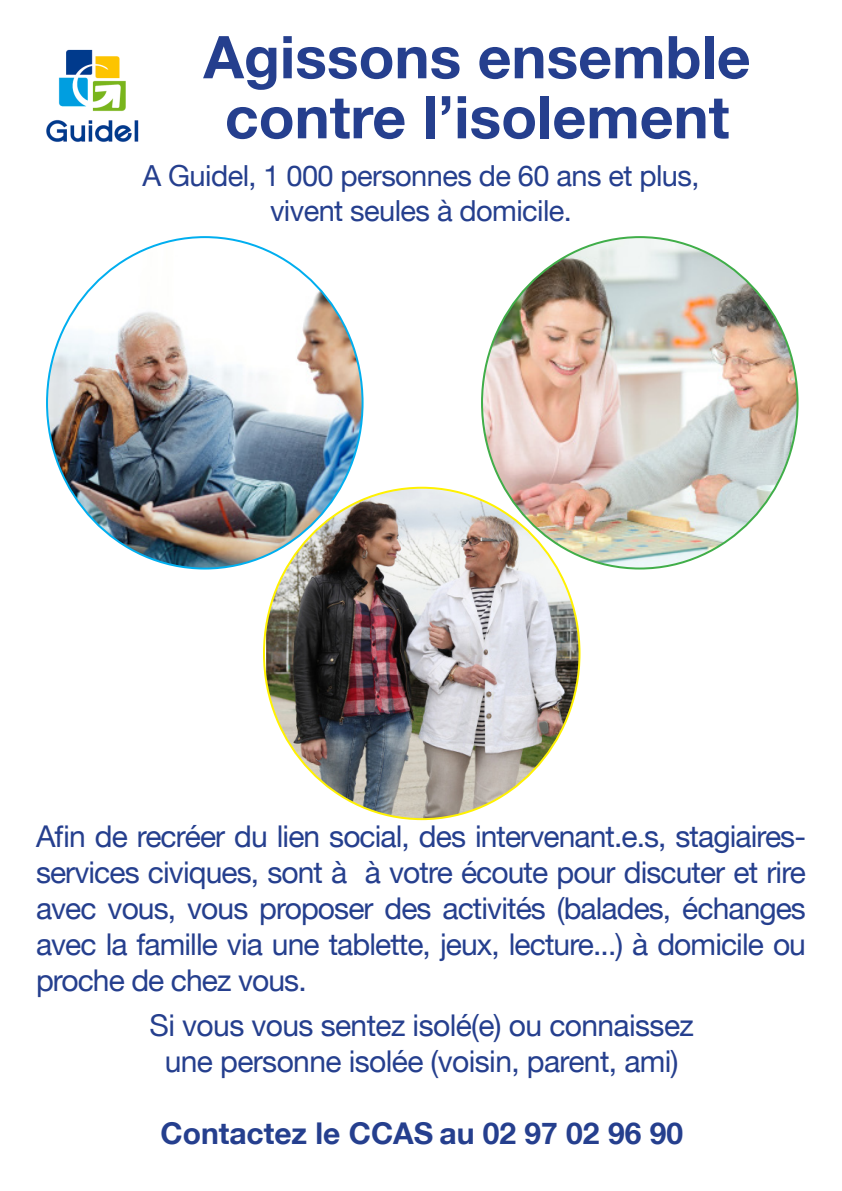
<style>
.page{position:relative;width:842px;height:1191px;background:#fff}
.page>*{position:absolute;margin:0;border:0;box-sizing:border-box;transform-origin:0 0}
.t1{font:700 59px "Helvetica Neue LT";color:#253f8e}
.t2{font:30px/36px "Helvetica Neue LT";letter-spacing:-.02em;color:#253f8e;text-align:justify}
.t3{font:700 30px "Helvetica Neue LT";color:#253f8e}
.t4{font:29px "Helvetica Neue LT";letter-spacing:-.02em;color:#253f8e}
</style>
<div class="page">
<img style="left:46px;top:49px;width:93px;height:93px">
<img style="left:482px;top:237px;width:315px;height:331px">
<img style="left:47px;top:237px;width:316px;height:331px">
<img style="left:266px;top:488px;width:313px;height:331px">
<p class="t1" style="left:203px;top:21px;width:549px">Agissons ensemble</p>
<p class="t1" style="left:225px;top:81px;width:506px">contre l’isolement</p>
<p class="t4" style="left:143px;top:159px;width:558px">A Guidel, 1 000 personnes de 60 ans et plus,</p>
<p class="t4" style="left:270px;top:193px;width:303px">vivent seules à domicile.</p>
<p class="t2" style="left:36px;top:818px;width:771px">Afin de recréer du lien social, des intervenant.e.s, stagiaires&shy;services civiques, sont à à votre écoute pour discuter et rire avec vous, vous proposer des activités (balades, échanges avec la famille via une tablette, jeux, lecture...) à domicile ou proche de chez vous.</p>
<p class="t2" style="left:150px;top:1007px;width:546px">Si vous vous sentez isolé(e) ou connaissez</p>
<p class="t2" style="left:165px;top:1043px;width:515px">une personne isolée (voisin, parent, ami)</p>
<p class="t3" style="left:160px;top:1115px;width:524px">Contactez le CCAS au 02 97 02 96 90</p>
</div>
